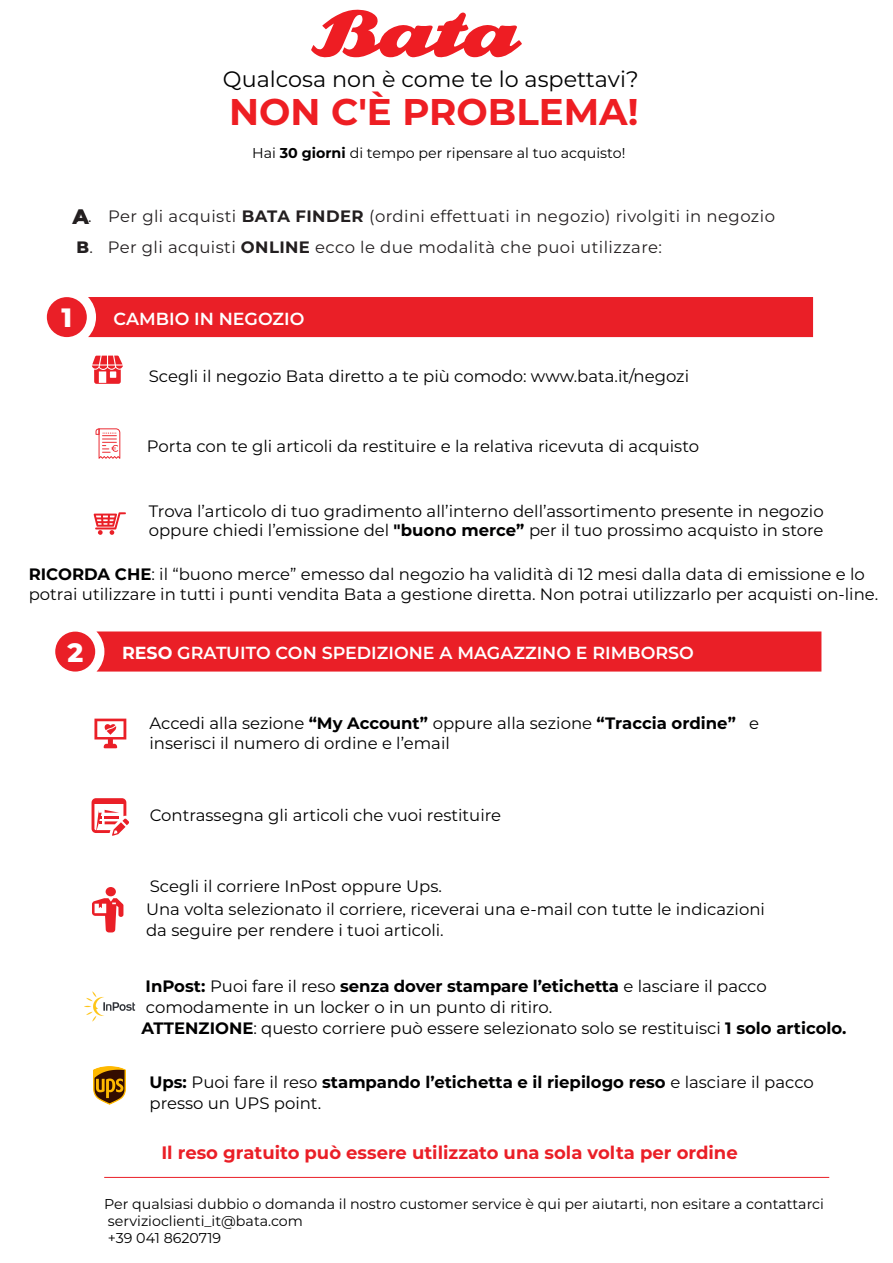
<style>
.page{position:relative;width:893px;height:1263px;background:#fff}
.page>*{position:absolute;margin:0;border:0;box-sizing:border-box;transform-origin:0 0}
.t1{font:700 37.2px "Montserrat";color:#ee1e23}
.t2{font:800 26.55px "Montserrat";color:#fff}
.t3{font:22.35px "Montserrat";color:#000001}
.t4{font:800 21px "Montserrat";color:#231f20}
.t5{font:700 18px "Montserrat";color:#ea1f27}
.t6{font:600 17.4px "Montserrat";color:#fff}
.t7{font:16.5px/21px "Montserrat";color:#000001}
.t8{font:16.5px/31.5px "Montserrat";letter-spacing:.025em;color:#231f20}
.t9{font:14.25px/17.1px "Montserrat";color:#000001}
.s1{font-weight:700}
.s2{font-weight:800}
</style>
<div class="page">
<svg style="left:94px;top:512px;width:32px;height:23px"></svg>
<div style="left:88px;top:297px;width:725px;height:40px;background:#ea1f27"></div>
<div style="left:47px;top:297px;width:40px;height:40px;background:#ea1f27;border-radius:50%"></div>
<svg style="left:92px;top:356px;width:31px;height:28px"></svg>
<svg style="left:92px;top:898px;width:31px;height:34px"></svg>
<div style="left:106px;top:887px;width:10px;height:9px;background:#ea1f27;border-radius:50%"></div>
<svg style="left:92px;top:798px;width:37px;height:38px"></svg>
<svg style="left:94px;top:719px;width:32px;height:29px"></svg>
<svg style="left:96px;top:428px;width:24px;height:31px"></svg>
<svg style="left:311px;top:9px;width:211px;height:49px"></svg>
<hr style="left:104px;top:1177px;width:725px;height:1px;background:#ea1f27">
<div style="left:96px;top:631px;width:725px;height:40px;background:#ea1f27"></div>
<div style="left:55px;top:632px;width:40px;height:39px;background:#ea1f27;border-radius:50%"></div>
<img style="left:94px;top:1067px;width:32px;height:37px">
<img style="left:85px;top:991px;width:50px;height:31px">
<h3 class="t3" style="left:223px;top:63px;width:417px">Qualcosa non è come te lo aspettavi?</h3>
<h1 class="t1" style="left:229px;top:84px;width:411px">NON C'È PROBLEMA!</h1>
<p class="t9" style="left:252px;top:144px;width:375px">Hai <span class="s1">30 giorni</span> di tempo per ripensare al tuo acquisto!</p>
<p class="t8" style="left:76px;top:199px;width:700px">A. Per gli acquisti <span class="s1">BATA FINDER</span> (ordini effettuati in negozio) rivolgiti in negozio<br><span class="s2">B</span>. Per gli acquisti <span class="s1">ONLINE</span> ecco le due modalità che puoi utilizzare:</p>
<p class="t4" style="left:72px;top:201px;width:18px">A</p>
<h2 class="t2" style="left:62px;top:298px;width:12px">1</h2>
<p class="t6" style="left:114px;top:306px;width:192px">CAMBIO IN NEGOZIO</p>
<p class="t7" style="left:149px;top:365px;width:542px">Scegli il negozio Bata diretto a te più comodo: www.bata.it/negozi</p>
<p class="t7" style="left:147px;top:435px;width:554px">Porta con te gli articoli da restituire e la relativa ricevuta di acquisto</p>
<p class="t7" style="left:149px;top:500px;width:676px;line-height:19.8px">Trova l’articolo di tuo gradimento all’interno dell’assortimento presente in negozio oppure chiedi l’emissione del <span class="s1">"buono merce”</span> per il tuo prossimo acquisto in store</p>
<p class="t7" style="left:29px;top:564px;width:851px;line-height:19.8px"><span class="s1">RICORDA CHE</span>: il “buono merce” emesso dal negozio ha validità di 12 mesi dalla data di emissione e lo potrai utilizzare in tutti i punti vendita Bata a gestione diretta. Non potrai utilizzarlo per acquisti on-line.</p>
<h2 class="t2" style="left:67px;top:633px;width:17px">2</h2>
<p class="t6" style="left:122px;top:640px;width:573px"><span class="s1">RESO</span> GRATUITO CON SPEDIZIONE A MAGAZZINO E RIMBORSO</p>
<p class="t7" style="left:149px;top:713px;width:611px;line-height:19.8px">Accedi alla sezione <span class="s1">“My Account”</span> oppure alla sezione <span class="s1">“Traccia ordine”</span> e inserisci il numero di ordine e l’email</p>
<p class="t7" style="left:150px;top:804px;width:353px">Contrassegna gli articoli che vuoi restituire</p>
<p class="t7" style="left:150px;top:875px;width:294px">Scegli il corriere InPost oppure Ups.</p>
<p class="t7" style="left:146px;top:898px;width:620px">Una volta selezionato il corriere, riceverai una e-mail con tutte le indicazioni da seguire per rendere i tuoi articoli.</p>
<p class="t7" style="left:142px;top:975px;width:706px"><span class="s1">InPost:</span> Puoi fare il reso <span class="s1">senza dover stampare l’etichetta</span> e lasciare il pacco comodamente in un locker o in un punto di ritiro.<br><span class="s1">ATTENZIONE</span>: questo corriere può essere selezionato solo se restituisci <span class="s1">1 solo articolo.</span></p>
<p class="t7" style="left:149px;top:1071px;width:666px"><span class="s1">Ups:</span> Puoi fare il reso <span class="s1">stampando l’etichetta e il riepilogo reso</span> e lasciare il pacco presso un UPS point.</p>
<p class="t5" style="left:161px;top:1140px;width:578px">Il reso gratuito può essere utilizzato una sola volta per ordine</p>
<p class="t9" style="left:104px;top:1195px;width:721px">Per qualsiasi dubbio o domanda il nostro customer service è qui per aiutarti, non esitare a contattarci servizioclienti_it@bata.com<br>+39 041 8620719</p>
</div>
